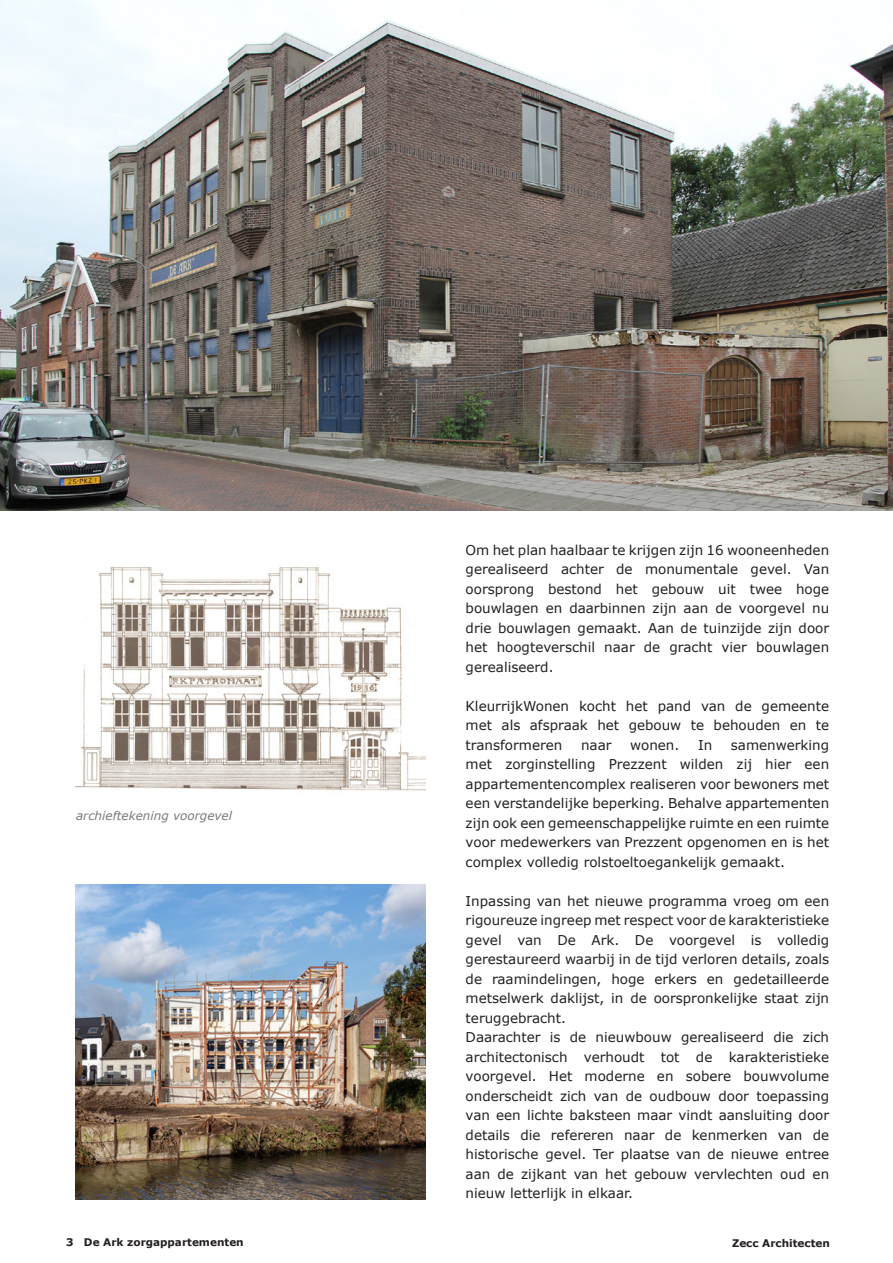
<style>
.page{position:relative;width:893px;height:1263px;background:#fff}
.page>*{position:absolute;margin:0;border:0;box-sizing:border-box;transform-origin:0 0}
.Basis_tekst__verdana{font:13.5px/19.5px "Verdana";color:#231f20;text-align:justify}
.Basis_tekst__verdana-2{font:italic 12px "Verdana";color:#787a7d}
.t1{font:700 10.5px "Verdana";color:#231f20}
</style>
<div class="page">
<img style="left:75px;top:884px;width:350px;height:315px">
<img style="left:75px;top:567px;width:350px;height:224px">
<img style="left:0;top:0;width:893px;height:510px">
<p class="Basis_tekst__verdana-2" style="left:76px;top:807px;width:158px">archieftekening voorgevel</p>
<p class="Basis_tekst__verdana" style="left:466px;top:540px;width:365px">Om het plan haalbaar te krijgen zijn 16 wooneenheden gerealiseerd achter de monumentale gevel. Van oorsprong bestond het gebouw uit twee hoge bouwlagen en daarbinnen zijn aan de voorgevel nu drie bouwlagen gemaakt. Aan de tuinzijde zijn door het hoogteverschil naar de gracht vier bouwlagen gerealiseerd.</p>
<p class="Basis_tekst__verdana" style="left:466px;top:696px;width:365px">KleurrijkWonen kocht het pand van de gemeente met als afspraak het gebouw te behouden en te transformeren</p>
<p class="Basis_tekst__verdana" style="left:466px;top:735px;width:365px;text-indent:265px">samenwerking met zorginstelling Prezzent wilden zij hier een appartementencomplex realiseren voor bewoners met een verstandelijke beperking. Behalve appartementen zijn ook een gemeenschappelijke ruimte en een ruimte voor medewerkers van Prezzent opgenomen en is het complex volledig rolstoeltoegankelijk gemaakt.</p>
<p class="Basis_tekst__verdana" style="left:466px;top:891px;width:365px">Inpassing van het nieuwe programma vroeg om een rigoureuze ingreep met respect voor de karakteristieke gevel van De Ark. De voorgevel is volledig gerestaureerd waarbij in de tijd verloren details, zoals de raamindelingen, hoge erkers en gedetailleerde metselwerk daklijst, in de oorspronkelijke staat zijn teruggebracht.</p>
<p class="Basis_tekst__verdana" style="left:466px;top:1027px;width:365px">Daarachter is de nieuwbouw gerealiseerd die zich architectonisch verhoudt tot de karakteristieke voorgevel. Het moderne en sobere bouwvolume onderscheidt zich van de oudbouw door toepassing van een lichte baksteen maar vindt aansluiting door details die refereren naar de kenmerken van de historische gevel. Ter plaatse van de nieuwe entree aan de zijkant van het gebouw vervlechten oud en nieuw letterlijk in elkaar.</p>
<p class="Basis_tekst__verdana" style="left:581px;top:735px;width:32px">naar</p>
<p class="Basis_tekst__verdana" style="left:630px;top:735px;width:51px">wonen.</p>
<p class="Basis_tekst__verdana" style="left:698px;top:735px;width:16px">In</p>
<p class="t1" style="left:66px;top:1235px;width:179px">3 De Ark zorgappartementen</p>
<p class="t1" style="left:732px;top:1236px;width:99px">Zecc Architecten</p>
</div>
